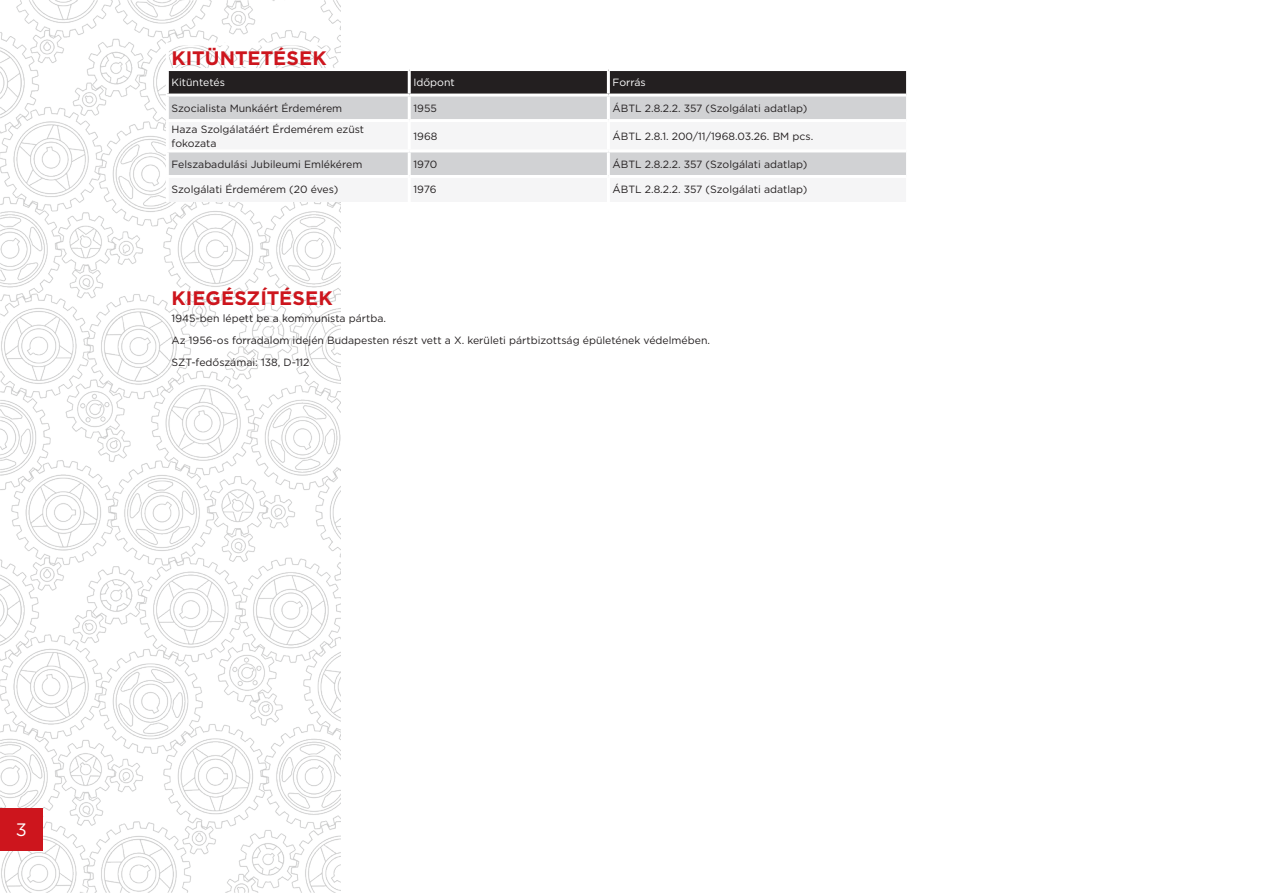
<style>
.page{position:relative;width:1263px;height:893px;background:#fff}
.page>*{position:absolute;margin:0;border:0;box-sizing:border-box;transform-origin:0 0}
.t1{font:700 19.5px "Gotham";letter-spacing:.005em;color:#cd151d}
.t2{font:18px "Gotham";color:#fff}
.t3{font:10.5px/22px "Gotham";color:#231f20}
.t4{font:10.5px "Gotham";color:#fff}
</style>
<div class="page">
<img style="left:0;top:0;width:340px;height:893px">
<div style="left:0;top:808px;width:43px;height:42px;background:#cd151d"></div>
<div style="left:169px;top:71px;width:737px;height:23px;background:#231f20"></div>
<div style="left:169px;top:97px;width:737px;height:22px;background:#d1d2d4"></div>
<svg style="left:169px;top:122px;width:737px;height:80px;fill:#f5f5f6"></svg>
<hr style="left:166px;top:43px;width:243px;height:3px;background:#fff">
<hr style="left:166px;top:46px;width:3px;height:22px;background:#fff">
<hr style="left:166px;top:97px;width:3px;height:22px;background:#fff">
<hr style="left:408px;top:97px;width:3px;height:22px;background:#fff">
<hr style="left:607px;top:97px;width:3px;height:22px;background:#fff">
<hr style="left:166px;top:119px;width:243px;height:3px;background:#fff">
<hr style="left:166px;top:122px;width:3px;height:27px;background:#fff">
<hr style="left:408px;top:122px;width:3px;height:27px;background:#fff">
<hr style="left:607px;top:122px;width:3px;height:27px;background:#fff">
<hr style="left:166px;top:149px;width:243px;height:3px;background:#fff">
<hr style="left:166px;top:152px;width:3px;height:23px;background:#fff">
<hr style="left:409px;top:149px;width:199px;height:3px;background:#fff">
<hr style="left:408px;top:152px;width:3px;height:23px;background:#fff">
<hr style="left:608px;top:149px;width:298px;height:3px;background:#fff">
<hr style="left:607px;top:152px;width:3px;height:23px;background:#fff">
<hr style="left:166px;top:175px;width:243px;height:3px;background:#fff">
<hr style="left:166px;top:178px;width:3px;height:24px;background:#fff">
<hr style="left:409px;top:175px;width:199px;height:3px;background:#fff">
<hr style="left:408px;top:178px;width:3px;height:24px;background:#fff">
<hr style="left:608px;top:175px;width:298px;height:3px;background:#fff">
<hr style="left:607px;top:178px;width:3px;height:24px;background:#fff">
<hr style="left:166px;top:68px;width:243px;height:3px;background:#fff">
<hr style="left:166px;top:71px;width:3px;height:23px;background:#fff">
<hr style="left:166px;top:94px;width:243px;height:3px;background:#fff">
<hr style="left:408px;top:71px;width:3px;height:23px;background:#fff">
<hr style="left:607px;top:71px;width:3px;height:23px;background:#fff">
<h1 class="t1" style="left:172px;top:45px;width:157px">KITÜNTETÉSEK</h1>
<p class="t4" style="left:172px;top:76px;width:55px">Kitüntetés</p>
<p class="t4" style="left:413px;top:76px;width:43px">Időpont</p>
<p class="t4" style="left:613px;top:76px;width:35px">Forrás</p>
<p class="t3" style="left:172px;top:97px;width:172px">Szocialista Munkáért Érdemérem</p>
<p class="t3" style="left:413px;top:97px;width:25px">1955</p>
<p class="t3" style="left:613px;top:97px;width:196px">ÁBTL 2.8.2.2. 357 (Szolgálati adatlap)</p>
<p class="t3" style="left:172px;top:123px;width:194px;line-height:13.5px">Haza Szolgálatáért Érdemérem ezüst fokozata</p>
<p class="t3" style="left:413px;top:125px;width:25px">1968</p>
<p class="t3" style="left:613px;top:125px;width:202px">ÁBTL 2.8.1. 200/11/1968.03.26. BM pcs.</p>
<p class="t3" style="left:172px;top:153px;width:192px">Felszabadulási Jubileumi Emlékérem</p>
<p class="t3" style="left:413px;top:153px;width:25px">1970</p>
<p class="t3" style="left:613px;top:153px;width:196px">ÁBTL 2.8.2.2. 357 (Szolgálati adatlap)</p>
<p class="t3" style="left:172px;top:178px;width:168px">Szolgálati Érdemérem (20 éves)</p>
<p class="t3" style="left:413px;top:178px;width:25px">1976</p>
<p class="t3" style="left:613px;top:178px;width:196px">ÁBTL 2.8.2.2. 357 (Szolgálati adatlap)</p>
<h1 class="t1" style="left:172px;top:285px;width:163px">KI EGÉSZÍTÉSEK</h1>
<p class="t3" style="left:172px;top:307px;width:540px">1945-ben lépett be a kommunista pártba.<br>Az 1956-os forradalom idején Budapesten részt vett a X. kerületi pártbizottság épületének védelmében.<br>SZT-fedőszámai: 138, D-112</p>
<h2 class="t2" style="left:16px;top:818px;width:13px">3</h2>
</div>
